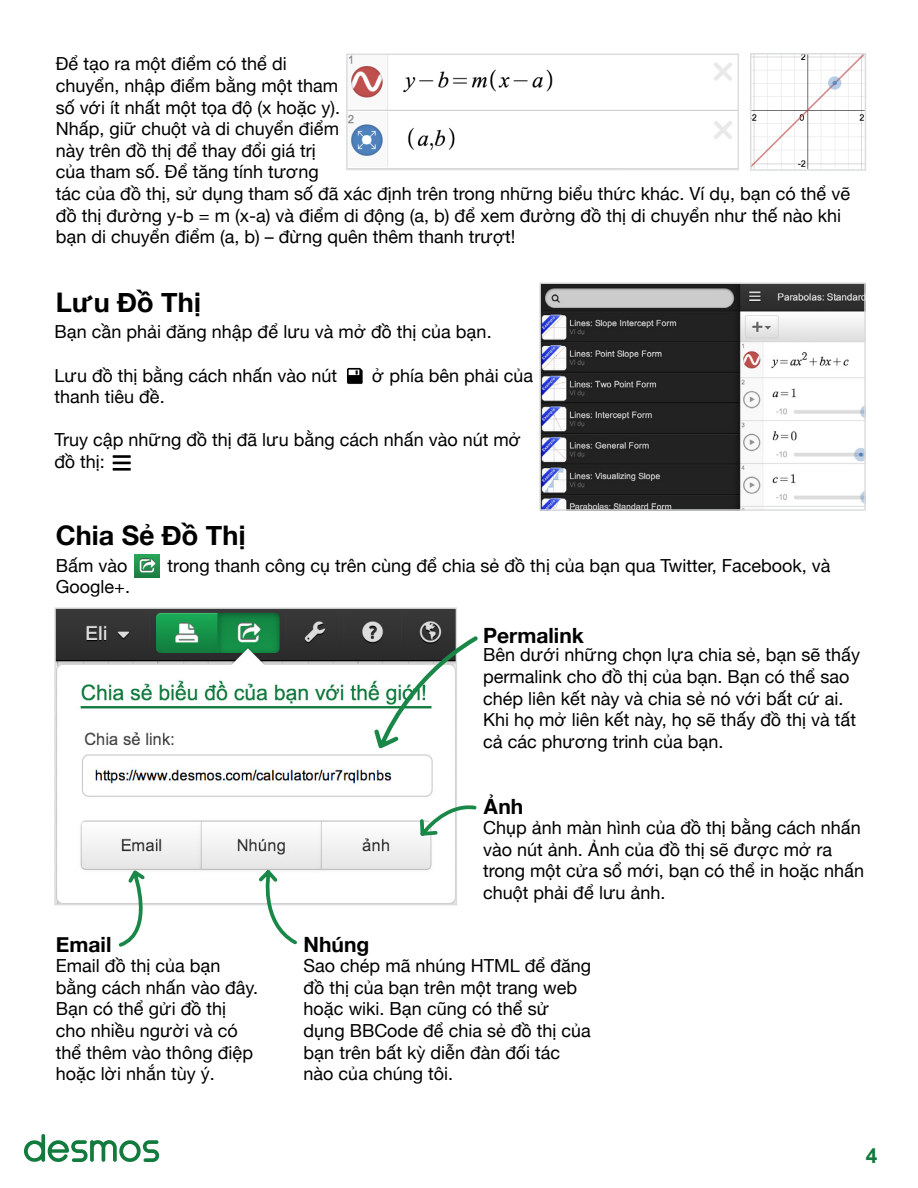
<style>
.page{position:relative;width:918px;height:1188px;background:#fff}
.page>*{position:absolute;margin:0;border:0;box-sizing:border-box;transform-origin:0 0}
.t1{font:700 27px "Helvetica Neue";color:#000}
.t2{font:700 21px "Helvetica Neue";color:#000}
.t3{font:700 21px "Arial";color:#127a3d}
.t4{font:18px/21.6px "Helvetica Neue";color:#000}
</style>
<div class="page">
<svg style="left:24px;top:1134px;width:135px;height:28px"></svg>
<img style="left:349px;top:57px;width:387px;height:110px">
<div style="left:346px;top:54px;width:393px;height:116px;border:2px solid #dcddde"></div>
<img style="left:57px;top:610px;width:397px;height:292px">
<div style="left:54px;top:607px;width:403px;height:298px;border:2px solid #dcddde"></div>
<img style="left:542px;top:285px;width:321px;height:223px">
<div style="left:539px;top:282px;width:327px;height:229px;border:2px solid #dcddde"></div>
<img style="left:753px;top:56px;width:110px;height:112px">
<div style="left:750px;top:53px;width:116px;height:118px;border:2px solid #dcddde"></div>
<img style="left:347px;top:367px;width:16px;height:18px">
<img style="left:135px;top:555px;width:24px;height:23px">
<svg style="left:255px;top:867px;width:45px;height:78px"></svg>
<svg style="left:116px;top:867px;width:39px;height:80px"></svg>
<svg style="left:418px;top:803px;width:59px;height:35px"></svg>
<svg style="left:371px;top:633px;width:107px;height:119px"></svg>
<hr style="left:113px;top:455px;width:18px;height:3px;background:#000">
<svg style="left:113px;top:462px;width:18px;height:2px"></svg>
<hr style="left:113px;top:468px;width:18px;height:3px;background:#000">
<p class="t4" style="left:56px;top:54px;width:796px">Để tạo ra một điểm có thể di<br>chuyển, nhập điểm bằng một tham<br>số với ít nhất một tọa độ (x hoặc y).<br>Nhấp, giữ chuột và di chuyển điểm<br>này trên đồ thị để thay đổi giá trị<br>của tham số. Để tăng tính tương<br>tác của đồ thị, sử dụng tham số đã xác định trên trong những biểu thức khác. Ví dụ, bạn có thể vẽ đồ thị đường y-b = m (x-a) và điểm di động (a, b) để xem đường đồ thị di chuyển như thế nào khi bạn di chuyển điểm (a, b) – đừng quên thêm thanh trượt!</p>
<p class="t1" style="left:56px;top:281px;width:147px">Lưu Đồ Thị</p>
<p class="t4" style="left:54px;top:322px;width:439px">Bạn cần phải đăng nhập để lưu và mở đồ thị của bạn.</p>
<p class="t4" style="left:54px;top:365px;width:284px">Lưu đồ thị bằng cách nhấn vào nút</p>
<p class="t4" style="left:372px;top:365px;width:162px">ở phía bên phải của</p>
<p class="t4" style="left:54px;top:387px;width:112px">thanh tiêu đề.</p>
<p class="t4" style="left:54px;top:430px;width:468px">Truy cập những đồ thị đã lưu bằng cách nhấn vào nút mở đồ thị:</p>
<p class="t1" style="left:56px;top:514px;width:192px">Chia Sẻ Đồ Thị</p>
<p class="t4" style="left:56px;top:556px;width:73px">Bấm vào</p>
<p class="t4" style="left:168px;top:556px;width:664px">trong thanh công cụ trên cùng để chia sẻ đồ thị của bạn qua Twitter, Facebook, và</p>
<p class="t4" style="left:56px;top:577px;width:76px">Google+.</p>
<p class="t2" style="left:483px;top:619px;width:102px">Permalink</p>
<p class="t4" style="left:483px;top:645px;width:379px">Bên dưới những chọn lựa chia sẻ, bạn sẽ thấy permalink cho đồ thị của bạn. Bạn có thể sao chép liên kết này và chia sẻ nó với bất cứ ai.<br>Khi họ mở liên kết này, họ sẽ thấy đồ thị và tất cả các phương trinh của bạn.</p>
<p class="t2" style="left:483px;top:790px;width:42px">Ảnh</p>
<p class="t4" style="left:483px;top:818px;width:382px">Chụp ảnh màn hình của đồ thị bằng cách nhấn vào nút ảnh. Ảnh của đồ thị sẽ được mở ra trong một cửa sổ mới, bạn có thể in hoặc nhấn chuột phải để lưu ảnh.</p>
<p class="t2" style="left:56px;top:928px;width:57px">Email</p>
<p class="t2" style="left:304px;top:928px;width:67px">Nhúng</p>
<p class="t4" style="left:304px;top:956px;width:289px">Sao chép mã nhúng HTML để đăng đồ thị của bạn trên một trang web hoặc wiki. Bạn cũng có thể sử dụng BBCode để chia sẻ đồ thị của bạn trên bất kỳ diễn đàn đối tác nào của chúng tôi.</p>
<p class="t4" style="left:56px;top:956px;width:204px">Email đồ thị của bạn bằng cách nhấn vào đây.<br>Bạn có thể gửi đồ thị cho nhiều người và có thể thêm vào thông điệp hoặc lời nhắn tùy ý.</p>
<p class="t3" style="left:866px;top:1142px;width:13px">4</p>
</div>
